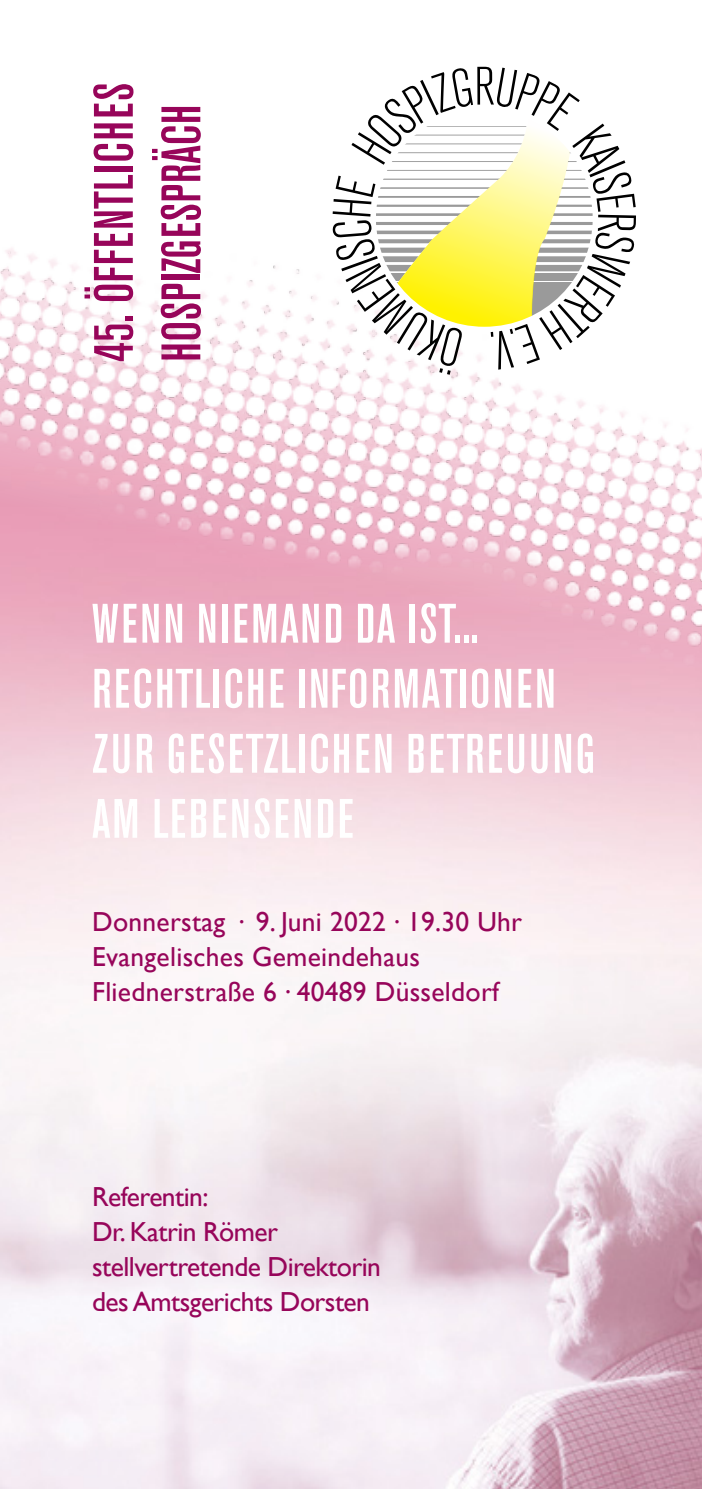
<style>
.page{position:relative;width:702px;height:1489px;background:#fff}
.page>*{position:absolute;margin:0;border:0;box-sizing:border-box;transform-origin:0 0}
.t1{font:500 55px/65px "Akzidenz Grot Con BQ";letter-spacing:.04em;color:#fff}
.t2{font:500 55px/67.5px "Akzidenz Grot Con BQ";letter-spacing:.01em;color:#97055a}
.t3{font:300 53.5px "Akzidenz Grot Con BQ";color:#000}
.t4{font:27.5px/35px "Gill Sans";letter-spacing:.01em;color:#97055a}
.t5{font:27.5px/35px "Gill Sans";letter-spacing:-.02em;color:#97055a}
</style>
<div class="page">
<img style="left:0;top:828px;width:702px;height:660px">
<svg style="left:0;top:690px;width:702px;height:138px;background:#f2cdd8"></svg>
<img style="left:0;top:248px;width:702px;height:442px">
<svg style="left:227px;top:248px;width:263px;height:92px"></svg>
<svg style="left:387px;top:126px;width:103px;height:201px"></svg>
<svg style="left:332px;top:176px;width:131px;height:199px"></svg>
<svg style="left:387px;top:126px;width:86px;height:39px"></svg>
<svg style="left:490px;top:126px;width:146px;height:243px"></svg>
<h1 class="t2" style="left:81px;top:361px;width:277px;rotate:-90deg">45. ÖFFENTLICHES<br>HOSPIZGESPRÄCH</h1>
<h2 class="t3" style="left:474px;top:57px;width:22px">R</h2>
<h1 class="t1" style="left:92px;top:592px;width:504px">WENN NIEMAND DA IST...<br>RECHTLICHE INFORMATIONEN<br>ZUR GESETZLICHEN BETREUUNG<br>AM LEBENSENDE</h1>
<p class="t4" style="left:92px;top:903px;width:431px">Donnerstag . 9. Juni 2022 . 19.30 Uhr<br>Evangelisches Gemeindehaus<br>Fliednerstraße 6 . 40489 Düsseldorf</p>
<p class="t5" style="left:92px;top:1178px;width:290px">Referentin:<br>Dr. Katrin Römer stellvertretende Direktorin des Amtsgerichts Dorsten</p>
</div>
